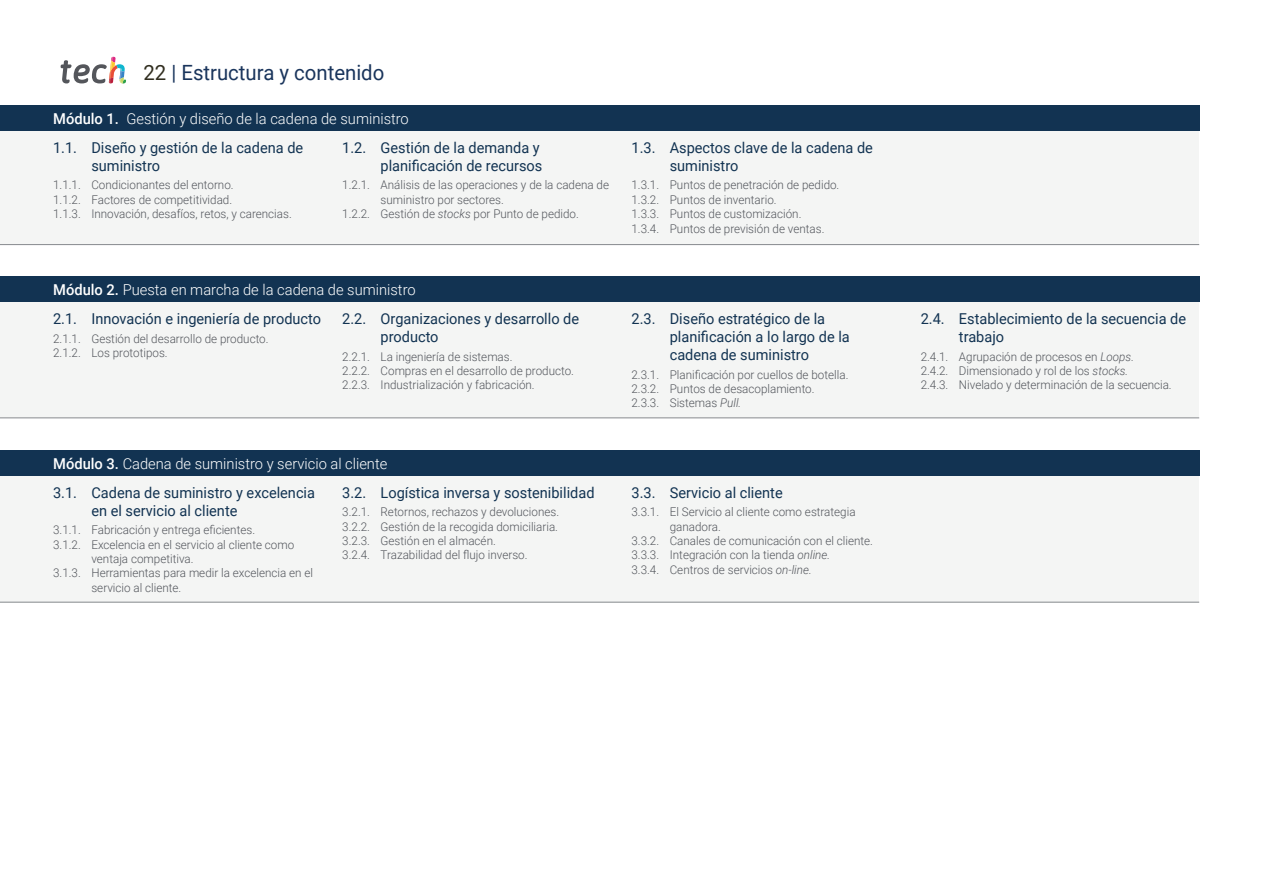
<style>
.page{position:relative;width:1263px;height:893px;background:#fff}
.page>*{position:absolute;margin:0;border:0;box-sizing:border-box;transform-origin:0 0}
.t1{font:21px "Roboto";color:#1a355c}
.t2{font:15px/18px "Roboto";color:#123352}
.t3{font:300 15px "Roboto";color:#fff}
.t4{font:300 12px/14.4px "Roboto";color:#52555b}
.s1{color:#312e20}
.s2{font-weight:500}
.s3{font-style:italic}
</style>
<div class="page">
<div style="left:0;top:131px;width:1199px;height:114px;background:#f4f5f4"></div>
<div style="left:0;top:302px;width:1199px;height:116px;background:#f4f5f4"></div>
<div style="left:0;top:476px;width:1199px;height:126px;background:#f4f5f4"></div>
<div style="left:0;top:105px;width:1199px;height:26px;background:#123352"></div>
<div style="left:0;top:276px;width:1199px;height:26px;background:#123352"></div>
<div style="left:0;top:450px;width:1199px;height:26px;background:#123352"></div>
<hr style="left:0;top:244px;width:1199px;height:1px;background:#878a8e">
<hr style="left:0;top:418px;width:1199px;height:1px;background:#878a8e">
<hr style="left:0;top:602px;width:1199px;height:1px;background:#878a8e">
<svg style="left:61px;top:57px;width:65px;height:27px"></svg>
<h1 class="t1" style="left:144px;top:57px;width:242px"><span class="s1">22</span> | Estructura y contenido</h1>
<p class="t3" style="left:53px;top:108px;width:357px"><span class="s2">Módulo 1.</span> Gestión y diseño de la cadena de suministro</p>
<p class="t2" style="left:91px;top:138px;width:213px;text-indent:-38px">1.1. Diseño y gestión de la cadena de suministro</p>
<p class="t4" style="left:53px;top:177px;width:240px">1.1.1. Condicionantes del entorno.<br>1.1.2. Factores de competitividad.<br>1.1.3. Innovación, desafíos, retos, y carencias.</p>
<p class="t2" style="left:342px;top:138px;width:201px;text-align:right">1.2. Gestión de la demanda y planificación de recursos</p>
<p class="t4" style="left:342px;top:177px;width:268px">1.2.1. Análisis de las operaciones y de la cadena de</p>
<p class="t4" style="left:381px;top:192px;width:125px">suministro por sectores.</p>
<p class="t4" style="left:342px;top:206px;width:238px">1.2.2. Gestión de <span class="s3">stocks</span> por Punto de pedido.</p>
<p class="t3" style="left:53px;top:279px;width:364px"><span class="s2">Módulo 2.</span> Puesta en marcha de la cadena de suministro</p>
<p class="t2" style="left:53px;top:309px;width:269px">2.1. Innovación e ingeniería de producto</p>
<p class="t4" style="left:53px;top:331px;width:217px">2.1.1. Gestión del desarrollo de producto.<br>2.1.2. Los prototipos.</p>
<p class="t2" style="left:381px;top:309px;width:200px;text-indent:-38px">2.2. Organizaciones y desarrollo de producto</p>
<p class="t4" style="left:342px;top:349px;width:233px">2.2.1. La ingeniería de sistemas.<br>2.2.2. Compras en el desarrollo de producto.<br>2.2.3. Industrialización y fabricación.</p>
<p class="t3" style="left:53px;top:453px;width:336px"><span class="s2">Módulo 3.</span> Cadena de suministro y servicio al cliente</p>
<p class="t2" style="left:91px;top:483px;width:225px;text-indent:-38px">3.1. Cadena de suministro y excelencia en el servicio al cliente</p>
<p class="t4" style="left:53px;top:522px;width:203px">3.1.1. Fabricación y entrega eficientes.</p>
<p class="t4" style="left:53px;top:537px;width:243px">3.1.2. Excelencia en el servicio al cliente como</p>
<p class="t4" style="left:91px;top:551px;width:104px">ventaja competitiva.</p>
<p class="t4" style="left:53px;top:565px;width:261px">3.1.3. Herramientas para medir la excelencia en el</p>
<p class="t4" style="left:91px;top:580px;width:91px">servicio al cliente.</p>
<p class="t2" style="left:342px;top:483px;width:254px">3.2. Logística inversa y sostenibilidad</p>
<p class="t4" style="left:342px;top:504px;width:218px">3.2.1. Retornos, rechazos y devoluciones.<br>3.2.2. Gestión de la recogida domiciliaria.<br>3.2.3. Gestión en el almacén.<br>3.2.4. Trazabilidad del flujo inverso.</p>
<p class="t2" style="left:670px;top:138px;width:205px;text-indent:-38px">1.3. Aspectos clave de la cadena de suministro</p>
<p class="t4" style="left:631px;top:177px;width:209px">1.3.1. Puntos de penetración de pedido.<br>1.3.2. Puntos de inventario.<br>1.3.3. Puntos de customización.<br>1.3.4. Puntos de previsión de ventas.</p>
<p class="t2" style="left:670px;top:309px;width:182px;text-indent:-38px">2.3. Diseño estratégico de la planificación a lo largo de la cadena de suministro</p>
<p class="t4" style="left:631px;top:367px;width:218px">2.3.1. Planificación por cuellos de botella.<br>2.3.2. Puntos de desacoplamiento.<br>2.3.3. Sistemas <span class="s3">Pull.</span></p>
<p class="t2" style="left:631px;top:483px;width:153px">3.3. Servicio al cliente</p>
<p class="t4" style="left:631px;top:504px;width:226px">3.3.1. El Servicio al cliente como estrategia</p>
<p class="t4" style="left:670px;top:519px;width:53px">ganadora.</p>
<p class="t4" style="left:631px;top:533px;width:243px">3.3.2. Canales de comunicación con el cliente.</p>
<p class="t4" style="left:631px;top:547px;width:200px">3.3.3. Integración con la tienda <span class="s3">online.</span></p>
<p class="t4" style="left:631px;top:562px;width:182px">3.3.4. Centros de servicios <span class="s3">on-line.</span></p>
<p class="t2" style="left:959px;top:309px;width:229px;text-indent:-38px">2.4. Establecimiento de la secuencia de trabajo</p>
<p class="t4" style="left:921px;top:349px;width:253px">2.4.1. Agrupación de procesos en <span class="s3">Loops.<br></span>2.4.2. Dimensionado y rol de los <span class="s3">stocks.<br></span>2.4.3. Nivelado y determinación de la secuencia.</p>
</div>
